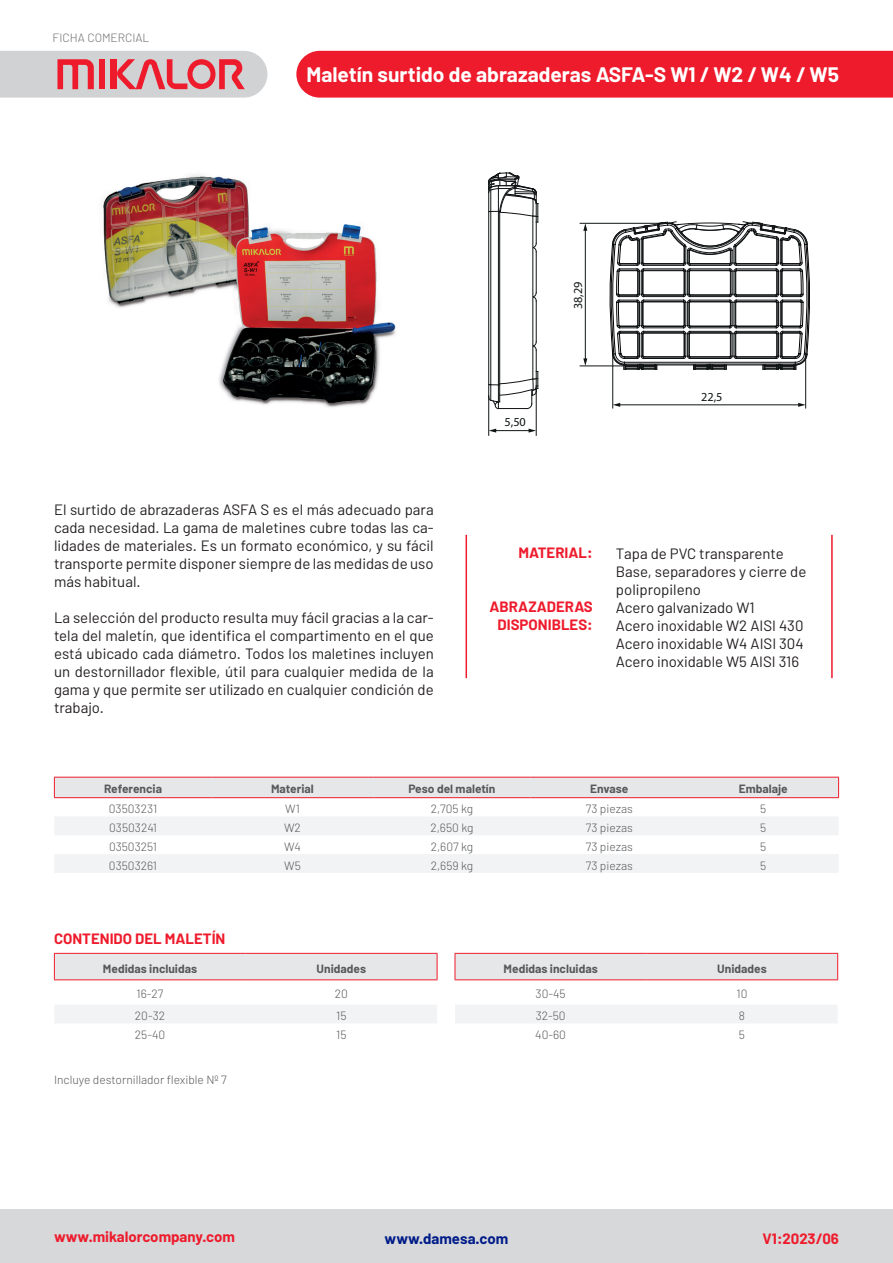
<style>
.page{position:relative;width:893px;height:1263px;background:#fff}
.page>*{position:absolute;margin:0;border:0;box-sizing:border-box;transform-origin:0 0}
.t1{font:700 21px "Barlow";color:#fff}
.t2{font:15px/18px "Barlow";color:#231f20;text-align:justify}
.t3{font:700 15px/18px "Barlow";color:#ee1b2c;text-align:center}
.t4{font:700 15px "Barlow";color:#001c88}
.t5{font:12.3px "Myriad Pro";color:#101415}
.t6{font:300 12px "Barlow";color:#57585a}
.t7{font:700 12px "Barlow";color:#57585a}
.t8{font:300 12px "Barlow";color:#6c6d70}
</style>
<div class="page">
<div style="left:296px;top:51px;width:597px;height:47px;background:#ee1b2c"></div>
<hr style="left:466px;top:535px;width:1px;height:143px;background:#ee1b2c">
<hr style="left:831px;top:535px;width:2px;height:143px;background:#ee1b2c">
<svg style="left:54px;top:777px;width:785px;height:96px"></svg>
<hr style="left:54px;top:797px;width:158px;height:1px;background:#ee1b2c">
<hr style="left:212px;top:797px;width:161px;height:1px;background:#ee1b2c">
<hr style="left:373px;top:797px;width:158px;height:1px;background:#ee1b2c">
<hr style="left:531px;top:797px;width:157px;height:1px;background:#ee1b2c">
<hr style="left:688px;top:797px;width:151px;height:1px;background:#ee1b2c">
<svg style="left:54px;top:980px;width:784px;height:1px"></svg>
<div style="left:55px;top:1005px;width:782px;height:18px;background:#f2f3f4"></div>
<svg style="left:54px;top:953px;width:784px;height:27px;background:#e7dbde"></svg>
<div style="left:0;top:1209px;width:893px;height:54px;background:#d7d8da"></div>
<svg style="left:0;top:51px;width:267px;height:47px;background:#d7adb2"></svg>
<img style="left:103px;top:174px;width:293px;height:234px">
<hr style="left:536px;top:193px;width:1px;height:50px;background:#101415">
<hr style="left:536px;top:252px;width:1px;height:41px;background:#101415">
<hr style="left:536px;top:301px;width:1px;height:41px;background:#101415">
<hr style="left:536px;top:350px;width:1px;height:41px;background:#101415">
<hr style="left:532px;top:216px;width:1px;height:163px;background:#101415">
<hr style="left:499px;top:211px;width:1px;height:191px;background:#101415">
<hr style="left:498px;top:186px;width:1px;height:222px;background:#101415">
<hr style="left:490px;top:187px;width:1px;height:213px;background:#101415">
<hr style="left:488px;top:181px;width:1px;height:217px;background:#101415">
<svg style="left:532px;top:292px;width:5px;height:10px"></svg>
<svg style="left:532px;top:341px;width:5px;height:10px"></svg>
<svg style="left:532px;top:243px;width:5px;height:9px"></svg>
<svg style="left:488px;top:371px;width:50px;height:38px"></svg>
<svg style="left:488px;top:172px;width:50px;height:51px"></svg>
<svg style="left:609px;top:221px;width:201px;height:149px"></svg>
<hr style="left:580px;top:223px;width:88px;height:1px;background:#101415">
<hr style="left:580px;top:366px;width:44px;height:1px;background:#101415">
<hr style="left:612px;top:355px;width:1px;height:53px;background:#101415">
<hr style="left:805px;top:353px;width:1px;height:55px;background:#101415">
<hr style="left:488px;top:395px;width:1px;height:41px;background:#101415">
<hr style="left:536px;top:388px;width:1px;height:48px;background:#101415">
<hr style="left:619px;top:404px;width:180px;height:1px;background:#101415">
<svg style="left:613px;top:403px;width:7px;height:4px"></svg>
<svg style="left:798px;top:403px;width:8px;height:4px"></svg>
<hr style="left:585px;top:229px;width:1px;height:131px;background:#101415">
<svg style="left:583px;top:223px;width:4px;height:8px"></svg>
<svg style="left:583px;top:358px;width:4px;height:8px"></svg>
<hr style="left:495px;top:430px;width:35px;height:1px;background:#101415">
<svg style="left:489px;top:429px;width:7px;height:4px"></svg>
<svg style="left:529px;top:429px;width:7px;height:4px"></svg>
<p class="t8" style="left:53px;top:30px;width:98px">FICHA COMERCIAL</p>
<p class="t1" style="left:306px;top:62px;width:534px">Maletín surtido de abrazaderas ASFA-S W1 / W2 / W4 / W5</p>
<p class="t5" style="left:504px;top:414px;width:23px">5,50</p>
<p class="t5" style="left:571px;top:309px;width:29px;rotate:-90deg">38,29</p>
<p class="t5" style="left:701px;top:389px;width:23px">22,5</p>
<p class="t2" style="left:54px;top:500px;width:381px">El surtido de abrazaderas ASFA S es el más adecuado para cada necesidad. La gama de maletines cubre todas las ca&shy;lidades de materiales. Es un formato económico, y su fácil transporte permite disponer siempre de las medidas de uso más habitual.</p>
<p class="t2" style="left:54px;top:608px;width:381px">La selección del producto resulta muy fácil gracias a la car&shy;tela del maletín, que identifica el compartimento en el que está ubicado cada diámetro. Todos los maletines incluyen un destornillador flexible, útil para cualquier medida de la gama y que permite ser utilizado en cualquier condición de trabajo.</p>
<p class="t3" style="left:518px;top:544px;width:76px">MATERIAL:</p>
<p class="t3" style="left:489px;top:598px;width:105px">ABRAZADERAS<br>DISPONIBLES:</p>
<p class="t2" style="left:616px;top:544px;width:169px">Tapa de PVC transparente</p>
<p class="t2" style="left:616px;top:562px;width:192px">Base, separadores y cierre de polipropileno</p>
<p class="t2" style="left:616px;top:598px;width:140px">Acero galvanizado W1</p>
<p class="t2" style="left:616px;top:616px;width:189px">Acero inoxidable W2 AISI 430</p>
<p class="t2" style="left:616px;top:634px;width:189px">Acero inoxidable W4 AISI 304</p>
<p class="t2" style="left:616px;top:652px;width:185px">Acero inoxidable W5 AISI 316</p>
<p class="t7" style="left:104px;top:782px;width:60px">Referencia</p>
<p class="t7" style="left:271px;top:782px;width:44px">Material</p>
<p class="t7" style="left:408px;top:782px;width:88px">Peso del maletín</p>
<p class="t7" style="left:590px;top:782px;width:40px">Envase</p>
<p class="t7" style="left:739px;top:782px;width:50px">Embalaje</p>
<p class="t6" style="left:109px;top:801px;width:50px">03503231</p>
<p class="t6" style="left:285px;top:801px;width:16px">W1</p>
<p class="t6" style="left:431px;top:801px;width:44px">2,705 kg</p>
<p class="t6" style="left:586px;top:801px;width:49px">73 piezas</p>
<p class="t6" style="left:760px;top:801px;width:8px">5</p>
<p class="t6" style="left:109px;top:820px;width:49px">03503241</p>
<p class="t6" style="left:284px;top:820px;width:18px">W2</p>
<p class="t6" style="left:430px;top:820px;width:45px">2,650 kg</p>
<p class="t6" style="left:586px;top:820px;width:49px">73 piezas</p>
<p class="t6" style="left:760px;top:820px;width:8px">5</p>
<p class="t6" style="left:109px;top:839px;width:50px">03503251</p>
<p class="t6" style="left:284px;top:839px;width:18px">W4</p>
<p class="t6" style="left:431px;top:839px;width:44px">2,607 kg</p>
<p class="t6" style="left:586px;top:839px;width:49px">73 piezas</p>
<p class="t6" style="left:760px;top:839px;width:8px">5</p>
<p class="t6" style="left:109px;top:858px;width:50px">03503261</p>
<p class="t6" style="left:284px;top:858px;width:18px">W5</p>
<p class="t6" style="left:431px;top:858px;width:44px">2,659 kg</p>
<p class="t6" style="left:586px;top:858px;width:49px">73 piezas</p>
<p class="t6" style="left:760px;top:858px;width:8px">5</p>
<p class="t3" style="left:54px;top:929px;width:173px">CONTENIDO DEL MALETÍN</p>
<p class="t7" style="left:103px;top:961px;width:96px">Medidas incluidas</p>
<p class="t7" style="left:317px;top:961px;width:51px">Unidades</p>
<p class="t7" style="left:504px;top:961px;width:96px">Medidas incluidas</p>
<p class="t7" style="left:717px;top:961px;width:51px">Unidades</p>
<p class="t6" style="left:137px;top:986px;width:28px">16-27</p>
<p class="t6" style="left:335px;top:986px;width:15px">20</p>
<p class="t6" style="left:536px;top:986px;width:32px">30-45</p>
<p class="t6" style="left:737px;top:986px;width:12px">10</p>
<p class="t6" style="left:135px;top:1008px;width:32px">20-32</p>
<p class="t6" style="left:336px;top:1008px;width:12px">15</p>
<p class="t6" style="left:536px;top:1008px;width:32px">32-50</p>
<p class="t6" style="left:739px;top:1008px;width:8px">8</p>
<p class="t6" style="left:135px;top:1027px;width:32px">25-40</p>
<p class="t6" style="left:336px;top:1027px;width:12px">15</p>
<p class="t6" style="left:535px;top:1027px;width:32px">40-60</p>
<p class="t6" style="left:739px;top:1027px;width:8px">5</p>
<p class="t6" style="left:54px;top:1072px;width:174px">Incluye destornillador flexible Nº 7</p>
<p class="t3" style="left:54px;top:1228px;width:183px">www.mikalorcompany.com</p>
<p class="t4" style="left:385px;top:1229px;width:125px">www.damesa.com</p>
<p class="t3" style="left:763px;top:1229px;width:78px">V1:2023/06</p>
</div>
